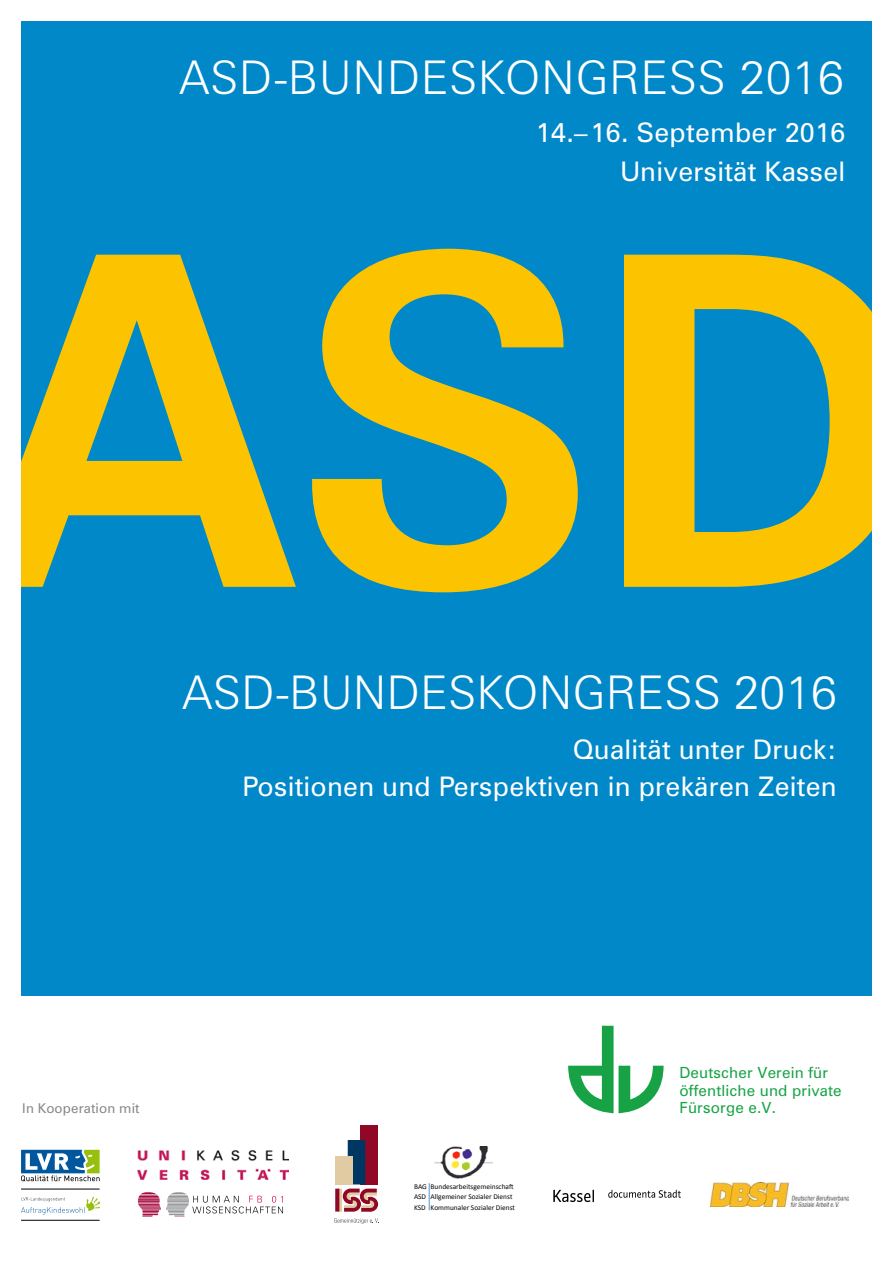
<style>
.page{position:relative;width:893px;height:1263px;background:#fff}
.page>*{position:absolute;margin:0;border:0;box-sizing:border-box;transform-origin:0 0}
.t1{font:700 461.25px "Zurich BT";color:#fcc400}
.t2{font:300 46.5px "Zurich BT";color:#fff}
.t3{font:27px/37.5px "Zurich BT";letter-spacing:.01em;color:#fff;text-align:right}
.t4{font:15.45px/17.5px "Zurich BT";letter-spacing:.01em;color:#17a345}
.t5{font:13.5px "Zurich BT";letter-spacing:.01em;color:#87888a}
.t6{font:7.35px/10.5px "Calibri";color:#000}
</style>
<div class="page">
<div style="left:21px;top:21px;width:851px;height:975px;background:#0088c9"></div>
<svg style="left:568px;top:1026px;width:96px;height:87px"></svg>
<svg style="left:553px;top:1190px;width:128px;height:12px"></svg>
<svg style="left:21px;top:1150px;width:79px;height:31px"></svg>
<hr style="left:21px;top:1189px;width:79px;height:1px;background:#000">
<hr style="left:21px;top:1220px;width:79px;height:1px;background:#000">
<svg style="left:21px;top:1197px;width:79px;height:17px"></svg>
<svg style="left:137px;top:1192px;width:146px;height:25px"></svg>
<img style="left:138px;top:1150px;width:151px;height:30px">
<img style="left:434px;top:1147px;width:59px;height:32px">
<svg style="left:429px;top:1183px;width:1px;height:27px"></svg>
<img style="left:711px;top:1182px;width:138px;height:24px">
<svg style="left:335px;top:1188px;width:43px;height:24px"></svg>
<div style="left:360px;top:1125px;width:17px;height:59px;background:#900826"></div>
<div style="left:348px;top:1140px;width:17px;height:44px;background:#003762"></div>
<div style="left:335px;top:1156px;width:17px;height:28px;background:#e0cba2"></div>
<svg style="left:334px;top:1218px;width:45px;height:6px"></svg>
<h2 class="t2" style="left:179px;top:49px;width:666px">ASD-BUNDESKONGRESS 2016</h2>
<p class="t3" style="left:536px;top:112px;width:311px;line-height:39px">14.–16. September 2016<br>Universität Kassel</p>
<h1 class="t1" style="left:-26px;top:142px;width:952px">ASD</h1>
<h2 class="t2" style="left:182px;top:664px;width:656px">ASD-BUNDESKONGRESS 2016</h2>
<p class="t3" style="left:243px;top:730px;width:596px">Qualität unter Druck:<br>Positionen und Perspektiven in prekären Zeiten</p>
<p class="t5" style="left:22px;top:1100px;width:119px">In Kooperation mit</p>
<p class="t6" style="left:414px;top:1181px;width:103px">BAG Bundesarbeitsgemeinscha3<br>ASD Allgemeiner Sozialer Dienst<br>KSD Kommunaler Sozialer Dienst</p>
<p class="t4" style="left:679px;top:1063px;width:164px">Deutscher Verein für öffentliche und private<br>Fürsorge e.V.</p>
</div>
